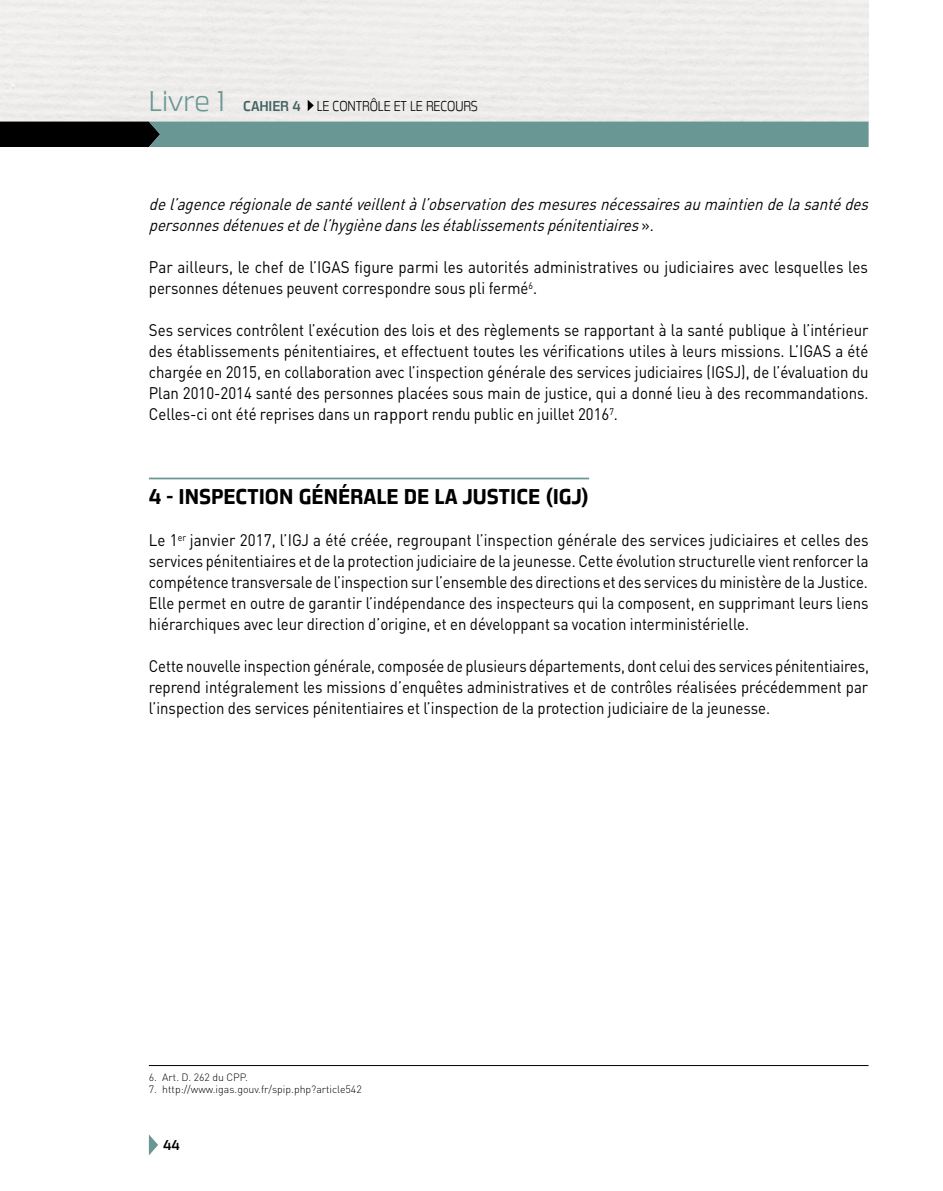
<style>
.page{position:relative;width:943px;height:1191px;background:#fff}
.page>*{position:absolute;margin:0;border:0;box-sizing:border-box;transform-origin:0 0}
.TR-Inter-1{font:700 21px "Great Escape Rg";color:#000}
.TR-Textecourant-esp{font:16.62px/21px "DIN";color:#000;scale:.91 1}
.TR-Textecourant-esp-2{font:16.62px/21px "DIN";color:#000;text-align:justify;scale:.9 1}
.TR-Textecourant-esp-3{font:16.62px/21px "DIN";color:#000;text-align:justify;scale:.89 1}
.TR-Textecourant-esp-4{font:italic 16.62px/21px "DIN";color:#000;scale:.9 1}
.t1{font:14px "Great Escape Lt";letter-spacing:-.01em;color:#000;scale:.88 1}
.t2{font:14px "Great Escape Rg";color:#000}
.TR-Note{font:300 10.5px "DIN";color:#000}
.s1{font-size:28px;color:#699794}
.s2{font-family:"Great Escape Rg";color:#436361}
.s3{font-style:normal}
</style>
<div class="page">
<svg style="left:149px;top:1134px;width:9px;height:21px"></svg>
<svg style="left:308px;top:100px;width:6px;height:11px"></svg>
<svg style="left:0;top:122px;width:868px;height:25px;background:#567c79"></svg>
<hr style="left:149px;top:477px;width:440px;height:2px;background:#699794">
<hr style="left:149px;top:1065px;width:719px;height:1px;background:#000">
<p class="t1" style="left:149px;top:98px;width:375px"><span class="s1">Livre 1</span> <span class="s2">CAHIER 4</span> LE CONTRÔLE ET LE RECOURS</p>
<p class="TR-Textecourant-esp-4" style="left:149px;top:193px;width:806px">del’agencerégionaledesantéveillentàl’observationdesmesuresnécessairesaumaintiendelasantédes personnesdétenuesetdel’hygiènedanslesétablissementspénitentiaires <span class="s3">» .</span></p>
<p class="TR-Textecourant-esp" style="left:149px;top:256px;width:791px">Par ailleurs, le chef de l’IGAS figure parmi les autorités administratives ou judiciaires avec lesquelles les personnes détenues peuvent correspondre sous pli fermé<sup>6</sup>.</p>
<p class="TR-Textecourant-esp-2" style="left:149px;top:319px;width:801px">Ses services contrôlent l’exécution des lois et des règlements se rapportant à la santé publique à l’intérieur des établissements pénitentiaires, et effectuent toutes les vérifications utiles à leurs missions. L’IGAS a été chargée en 2015, en collaboration avec l’inspection générale des services judiciaires (IGSJ), de l’évaluation du Plan 2010-2014 santé des personnes placées sous main de justice, qui a donné lieu à des recommandations.<br>Celles-ci ont été reprises dans un rapport rendu public en juillet 2016<sup>7</sup>.</p>
<p class="TR-Inter-1" style="left:149px;top:484px;width:442px">4 - INSPECTION GÉNÉRALE DE LA JUSTICE (IGJ)</p>
<p class="TR-Textecourant-esp" style="left:149px;top:529px;width:792px;text-align:justify">Le 1<sup>er</sup> janvier 2017, l’IGJ a été créée, regroupant l’inspection générale des services judiciaires et celles des services pénitentiaires et de la protection judiciaire de la jeunesse. Cette évolution structurelle vient renforcer la compétence transversale de l’inspection sur l’ensemble des directions et des services du ministère de la Justice.<br>Elle permet en outre de garantir l’indépendance des inspecteurs qui la composent, en supprimant leurs liens hiérarchiques avec leur direction d’origine, et en développant sa vocation interministérielle.</p>
<p class="TR-Textecourant-esp-3" style="left:149px;top:655px;width:810px">Cette nouvelle inspection générale, composée de plusieurs départements, dont celui des services pénitentiaires, reprend intégralement les missions d’enquêtes administratives et de contrôles réalisées précédemment par l’inspection des services pénitentiaires et l’inspection de la protection judiciaire de la jeunesse.</p>
<p class="TR-Note" style="left:149px;top:1070px;width:101px">6. Art. D. 262 du CPP.</p>
<p class="TR-Note" style="left:149px;top:1083px;width:214px">7. http://www.igas.gouv.fr/spip.php?article542</p>
<p class="t2" style="left:163px;top:1136px;width:18px">44</p>
</div>
